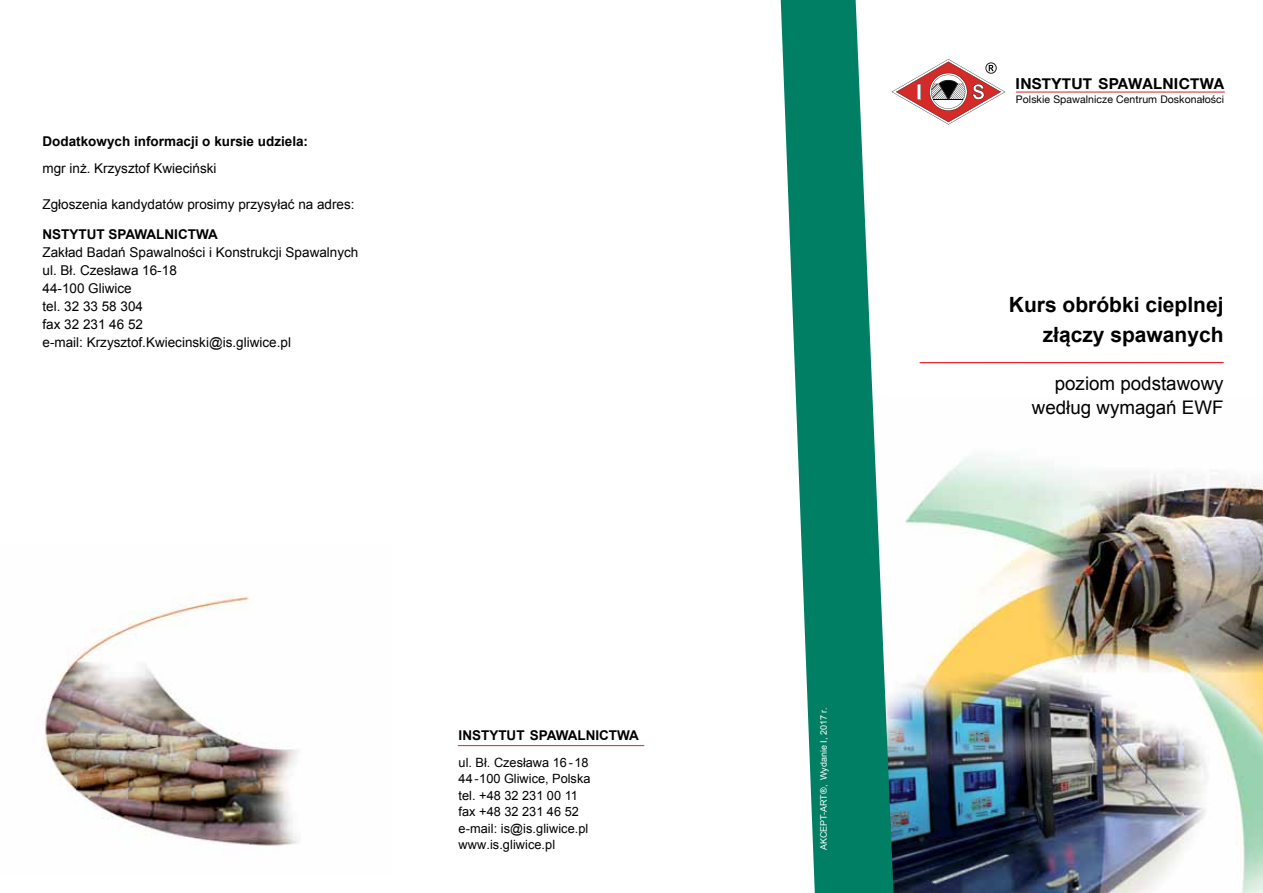
<style>
.page{position:relative;width:1263px;height:893px;background:#fff}
.page>*{position:absolute;margin:0;border:0;box-sizing:border-box;transform-origin:0 0}
.t1{font:700 21px/30px "Arial";color:#000;text-align:right}
.t2{font:18.75px/24px "Arial";color:#000;text-align:right}
.t3{font:700 15.15px "Helvetica Neue";letter-spacing:.02em;color:#000}
.t4{font:13.5px/18px "Arial";color:#000}
.t5{font:700 13.5px "Arial";color:#000}
.t6{font:12.75px/16.5px "Arial";color:#000}
.t7{font:10.5px "Helvetica Neue";letter-spacing:.005em;color:#000}
.t8{font:9px "Arial";color:#fff}
</style>
<div class="page">
<img style="left:893px;top:454px;width:370px;height:439px">
<svg style="left:893px;top:59px;width:112px;height:66px"></svg>
<div style="left:985px;top:63px;width:11px;height:11px;border:1px solid #231f20;border-radius:50%"></div>
<hr style="left:1016px;top:92px;width:209px;height:1px;background:#d42a28">
<svg style="left:781px;top:0;width:46px;height:893px;fill:#007f65"></svg>
<hr style="left:919px;top:362px;width:305px;height:1px;background:#ed1d24">
<svg style="left:827px;top:0;width:66px;height:893px;fill:#007f65"></svg>
<hr style="left:458px;top:745px;width:186px;height:1px;background:#ed1d24">
<img style="left:45px;top:594px;width:253px;height:252px">
<p class="t5" style="left:43px;top:132px;width:267px">Dodatkowych informacji o kursie udziela:</p>
<p class="t4" style="left:43px;top:159px;width:176px">mgr inż. Krzysztof Kwieciński</p>
<p class="t4" style="left:43px;top:195px;width:314px">Zgłoszenia kandydatów prosimy przysyłać na adres:</p>
<p class="t5" style="left:43px;top:225px;width:177px">NSTYTUT SPAWALNICTWA</p>
<p class="t4" style="left:43px;top:243px;width:317px">Zakład Badań Spawalności i Konstrukcji Spawalnych ul. Bł. Czesława 16-18<br>44-100 Gliwice<br>tel. 32 33 58 304<br>fax 32 231 46 52<br>e-mail: Krzysztof.Kwiecinski@is.gliwice.pl</p>
<p class="t5" style="left:459px;top:726px;width:182px">INSTYTUT SPAWALNICTWA</p>
<p class="t6" style="left:459px;top:754px;width:133px">ul. Bł. Czesława 16 -18<br>44-100 Gliwice, Polska tel. +48 32 231 00 11 fax +48 32 231 46 52 e-mail: is@is.gliwice.pl www.is.gliwice.pl</p>
<p class="t8" style="left:818px;top:850px;width:144px;rotate:-90deg">AKCEPT-ART®, Wydanie I, 2017 r.</p>
<p class="t3" style="left:1015px;top:74px;width:210px">INSTYTUT SPAWALNICTWA</p>
<p class="t7" style="left:1016px;top:93px;width:210px">Polskie Spawalnicze Centrum Doskonałości</p>
<h1 class="t1" style="left:1009px;top:291px;width:216px">Kurs obróbki cieplnej złączy spawanych</h1>
<h2 class="t2" style="left:1032px;top:372px;width:193px">poziom podstawowy według wymagań EWF</h2>
</div>
